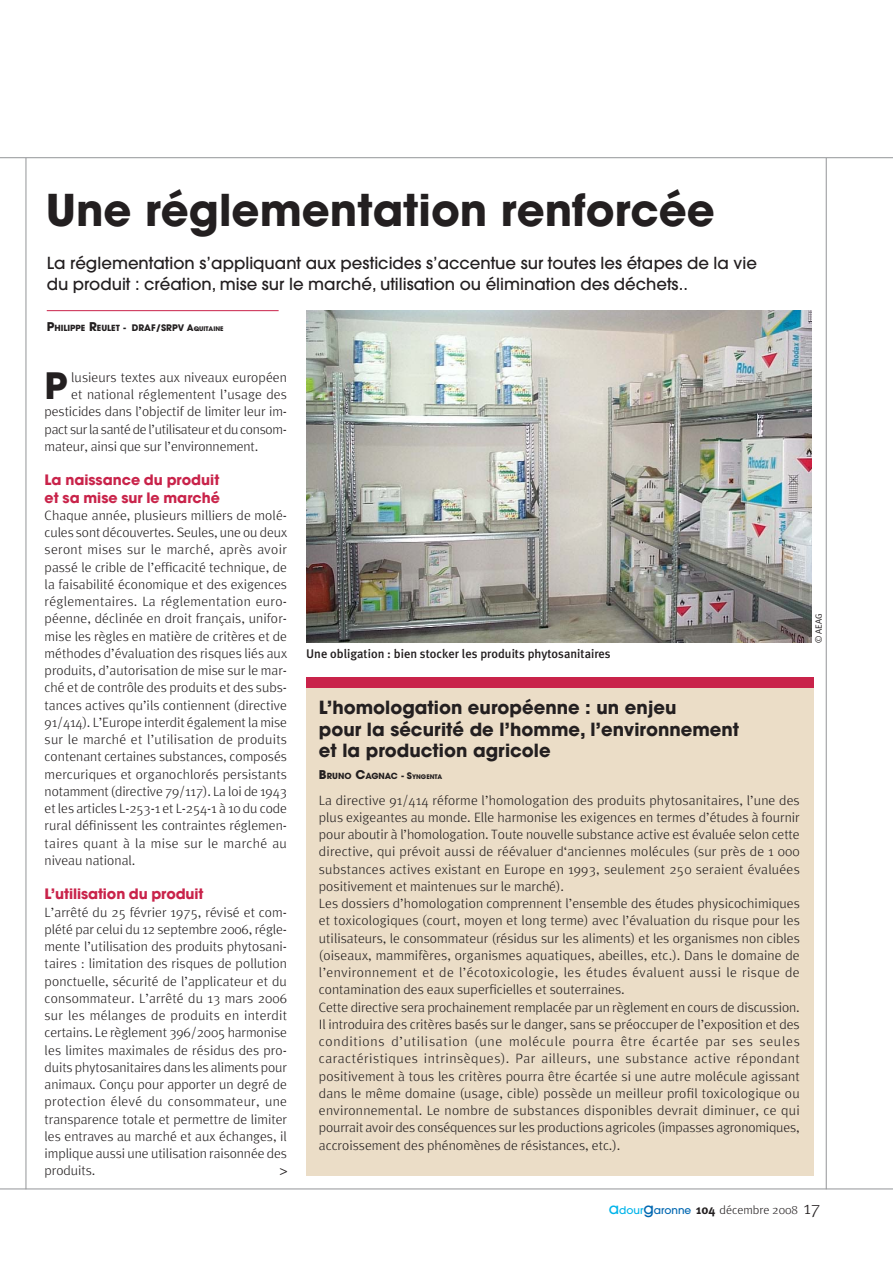
<style>
.page{position:relative;width:893px;height:1263px;background:#fff}
.page>*{position:absolute;margin:0;border:0;box-sizing:border-box;transform-origin:0 0}
.t1{font:700 43.5px "Avant Garde";color:#231f20}
.t2{font:700 36px "Avant Garde";color:#231f20}
.t3{font:700 18px/21.6px "Avant Garde";color:#231f20}
.t4{font:500 16.5px/21px "Avant Garde";color:#231f20}
.t5{font:700 14.25px/17.2px "Avant Garde";color:#c9234a}
.t6{font:300 13.5px/17.2px "Meta";letter-spacing:.005em;color:#231f20;text-align:justify}
.t7{font:300 13.5px "Meta";letter-spacing:-.02em;color:#231f20}
.t8{font:13.5px "Avant Garde";color:#231f20}
.t9{font:500 12.6px "Meta Plus";color:#231f20}
.t10{font:300 12px "Meta";color:#231f20}
.t11{font:9px "Meta Plus Normal";color:#231f20}
.t12{font:700 8.4px "Avant Garde";color:#231f20}
.s1{font-size:12px}
.s2{font-size:9px}
.s3{font-size:6.3px}
.s4{font-family:"Avant Garde";font-weight:500;font-size:15px;color:#00b4ea}
.s5{font-family:"Avant Garde";font-weight:500;font-size:10.5px;color:#00b4ea}
.s6{font-family:"Avant Garde";font-weight:500;font-size:15px;color:#0067b1}
.s7{font-family:"Avant Garde";font-weight:500;font-size:10.5px;color:#0067b1}
.s8{font-family:"Meta Plus";font-weight:700;font-size:12.75px}
.s9{font-size:18px}
</style>
<div class="page">
<hr style="left:826px;top:158px;width:1px;height:1031px;background:#939598">
<hr style="left:26px;top:158px;width:1px;height:1031px;background:#939598">
<hr style="left:0;top:157px;width:893px;height:1px;background:#939598">
<hr style="left:0;top:1188px;width:893px;height:1px;background:#939598">
<hr style="left:47px;top:310px;width:232px;height:1px;background:#c9234a">
<img style="left:306px;top:310px;width:506px;height:333px">
<div style="left:306px;top:678px;width:508px;height:498px;background:#ebddc7"></div>
<div style="left:306px;top:677px;width:508px;height:10px;background:#c9234a"></div>
<h1 class="t1" style="left:46px;top:193px;width:671px">Une réglementation renforcée</h1>
<p class="t4" style="left:47px;top:254px;width:712px">La réglementation s’appliquant aux pesticides s’accentue sur toutes les étapes de la vie du produit : création, mise sur le marché, utilisation ou élimination des déchets..</p>
<p class="t12" style="left:47px;top:325px;width:178px"><span class="s1">P</span>HILIPPE <span class="s1">R</span>EULET <span class="s2">- DRAF/SRPV A</span><span class="s3">QUITAINE</span></p>
<h2 class="t2" style="left:45px;top:372px;width:24px">P</h2>
<p class="t6" style="left:71px;top:370px;width:217px">lusieurs textes aux niveaux européen</p>
<p class="t6" style="left:71px;top:387px;width:217px">et national réglementent l’usage des</p>
<p class="t6" style="left:45px;top:404px;width:244px">pesticides dans l’objectif de limiter leur im-</p>
<p class="t7" style="left:45px;top:424px;width:244px">pact sur la santé de l’utilisateur et du consom-</p>
<p class="t6" style="left:45px;top:439px;width:215px">mateur, ainsi que sur l’environnement.</p>
<p class="t5" style="left:45px;top:473px;width:177px">La naissance du produit et sa mise sur le marché</p>
<p class="t6" style="left:45px;top:508px;width:244px">Chaque année, plusieurs milliers de molé&shy;cules sont découvertes. Seules, une ou deux seront mises sur le marché, après avoir passé le crible de l’efficacité technique, de la faisabilité économique et des exigences réglementaires. La réglementation euro&shy;péenne, déclinée en droit français, unifor&shy;mise les règles en matière de critères et de méthodes d’évaluation des risques liés aux produits, d’autorisation de mise sur le mar&shy;ché et de contrôle des produits et des subs&shy;tances actives qu’ils contiennent (directive 91/414). L’Europe interdit également la mise sur le marché et l’utilisation de produits contenant certaines substances, composés mercuriques et organochlorés persistants notamment (directive 79/117). La loi de 1943 et les articles L-253-1 et L-254-1 à 10 du code rural définissent les contraintes réglemen&shy;taires quant à la mise sur le marché au niveau national.</p>
<p class="t5" style="left:45px;top:887px;width:160px">L’utilisation du produit</p>
<p class="t6" style="left:45px;top:905px;width:244px">L’arrêté du 25 février 1975, révisé et com&shy;plété par celui du 12 septembre 2006, régle&shy;mente l’utilisation des produits phytosani&shy;taires : limitation des risques de pollution ponctuelle, sécurité de l’applicateur et du consommateur. L’arrêté du 13 mars 2006 sur les mélanges de produits en interdit certains. Le règlement 396/2005 harmonise les limites maximales de résidus des pro&shy;duits phytosanitaires dans les aliments pour animaux. Conçu pour apporter un degré de protection élevé du consommateur, une transparence totale et permettre de limiter les entraves au marché et aux échanges, il implique aussi une utilisation raisonnée des produits.</p>
<p class="t8" style="left:280px;top:1165px;width:10px">&gt;</p>
<p class="t9" style="left:306px;top:647px;width:306px">Une obligation : bien stocker les produits phytosanitaires</p>
<h3 class="t3" style="left:319px;top:698px;width:422px">L’homologation européenne : un enjeu<br>pour la sécurité de l’homme, l’environnement et la production agricole</h3>
<p class="t12" style="left:319px;top:773px;width:125px"><span class="s1">B</span>RUNO <span class="s1">C</span>AGNAC <span class="s2">- S</span><span class="s3">YNGENTA</span></p>
<p class="t6" style="left:319px;top:793px;width:482px;text-align:left">La directive 91/414 réforme l’homologation des produits phytosanitaires, l’une des plus exigeantes au monde. Elle harmonise les exigences en termes d’études à fournir pour aboutir à l’homologation. Toute nouvelle substance active est évaluée selon cette directive, qui prévoit aussi de réévaluer d‘anciennes molécules (sur près de 1 000 substances actives existant en Europe en 1993, seulement 250 seraient évaluées positivement et maintenues sur le marché).<br>Les dossiers d’homologation comprennent l’ensemble des études physicochimiques et toxicologiques (court, moyen et long terme) avec l’évaluation du risque pour les utilisateurs, le consommateur (résidus sur les aliments) et les organismes non cibles (oiseaux, mammifères, organismes aquatiques, abeilles, etc.). Dans le domaine de l’environnement et de l’écotoxicologie, les études évaluent aussi le risque de contamination des eaux superficielles et souterraines.<br>Cette directive sera prochainement remplacée par un règlement en cours de discussion.<br>Il introduira des critères basés sur le danger, sans se préoccuper de l’exposition et des conditions d’utilisation (une molécule pourra être écartée par ses seules caractéristiques intrinsèques). Par ailleurs, une substance active répondant positivement à tous les critères pourra être écartée si une autre molécule agissant dans le même domaine (usage, cible) possède un meilleur profil toxicologique ou environnemental. Le nombre de substances disponibles devrait diminuer, ce qui pourrait avoir des conséquences sur les productions agricoles (impasses agronomiques, accroissement des phénomènes de résistances, etc.).</p>
<p class="t11" style="left:815px;top:643px;width:31px;rotate:-90deg">© AEAG</p>
<p class="t10" style="left:609px;top:1205px;width:213px"><span class="s4">a</span><span class="s5">dour</span><span class="s6">g</span><span class="s7">aronne</span> <span class="s8">104</span> décembre 2008 <span class="s9">17</span></p>
</div>
